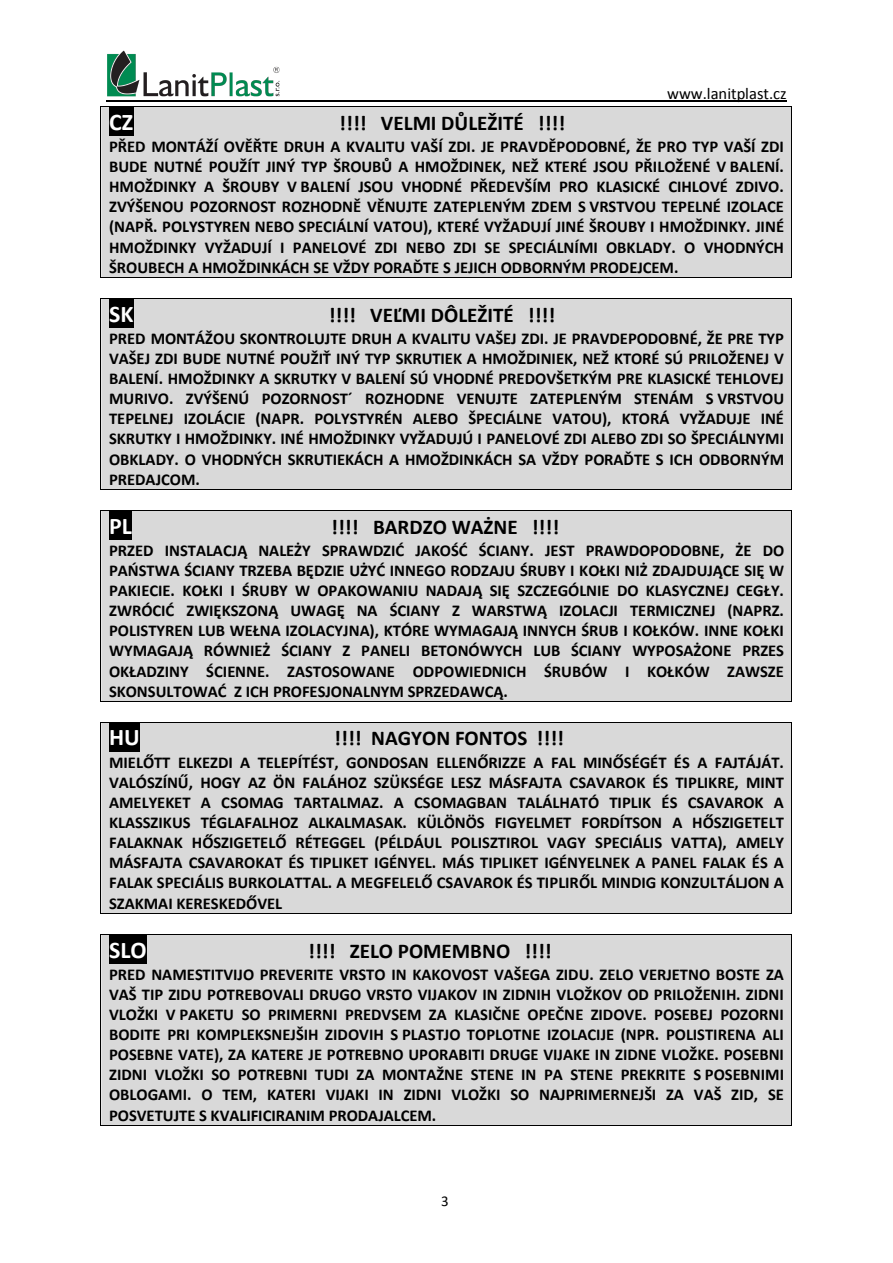
<style>
.page{position:relative;width:893px;height:1263px;background:#fff}
.page>*{position:absolute;margin:0;border:0;box-sizing:border-box;transform-origin:0 0}
.t1{font:700 24px "Calibri";color:#fff}
.t2{font:700 21px "Calibri";color:#000}
.t3{font:700 16.5px/20.1px "Calibri";color:#000;text-align:justify}
.t4{font:16.5px "Calibri";color:#000}
.t5{font:15px "Calibri";color:#000}
</style>
<div class="page">
<hr style="left:106px;top:101px;width:681px;height:1px;background:#000">
<div style="left:102px;top:107px;width:689px;height:170px;background:#d9d9d9"></div>
<div style="left:109px;top:107px;width:675px;height:29px;background:#d9d9d9"></div>
<div style="left:109px;top:107px;width:24px;height:29px;background:#000"></div>
<div style="left:109px;top:136px;width:675px;height:20px;background:#d9d9d9"></div>
<div style="left:109px;top:156px;width:675px;height:21px;background:#d9d9d9"></div>
<div style="left:109px;top:177px;width:675px;height:20px;background:#d9d9d9"></div>
<div style="left:109px;top:197px;width:675px;height:20px;background:#d9d9d9"></div>
<div style="left:109px;top:217px;width:675px;height:20px;background:#d9d9d9"></div>
<div style="left:109px;top:237px;width:675px;height:20px;background:#d9d9d9"></div>
<div style="left:109px;top:257px;width:675px;height:20px;background:#d9d9d9"></div>
<hr style="left:101px;top:106px;width:690px;height:1px;background:#000">
<hr style="left:101px;top:107px;width:1px;height:170px;background:#000">
<hr style="left:101px;top:277px;width:690px;height:1px;background:#000">
<hr style="left:791px;top:107px;width:1px;height:170px;background:#000">
<div style="left:102px;top:299px;width:689px;height:190px;background:#d9d9d9"></div>
<div style="left:109px;top:299px;width:675px;height:29px;background:#d9d9d9"></div>
<div style="left:109px;top:299px;width:25px;height:29px;background:#000"></div>
<div style="left:109px;top:328px;width:675px;height:20px;background:#d9d9d9"></div>
<div style="left:109px;top:348px;width:675px;height:20px;background:#d9d9d9"></div>
<div style="left:109px;top:368px;width:675px;height:21px;background:#d9d9d9"></div>
<div style="left:109px;top:389px;width:675px;height:20px;background:#d9d9d9"></div>
<div style="left:109px;top:409px;width:675px;height:20px;background:#d9d9d9"></div>
<div style="left:109px;top:429px;width:675px;height:20px;background:#d9d9d9"></div>
<div style="left:109px;top:449px;width:675px;height:20px;background:#d9d9d9"></div>
<div style="left:109px;top:469px;width:675px;height:20px;background:#d9d9d9"></div>
<hr style="left:101px;top:298px;width:690px;height:1px;background:#000">
<hr style="left:101px;top:299px;width:1px;height:190px;background:#000">
<hr style="left:101px;top:489px;width:690px;height:1px;background:#000">
<hr style="left:791px;top:299px;width:1px;height:190px;background:#000">
<div style="left:102px;top:511px;width:689px;height:190px;background:#d9d9d9"></div>
<div style="left:109px;top:511px;width:675px;height:29px;background:#d9d9d9"></div>
<div style="left:109px;top:511px;width:23px;height:29px;background:#000"></div>
<div style="left:109px;top:540px;width:675px;height:20px;background:#d9d9d9"></div>
<div style="left:109px;top:560px;width:675px;height:20px;background:#d9d9d9"></div>
<div style="left:109px;top:580px;width:675px;height:20px;background:#d9d9d9"></div>
<div style="left:109px;top:600px;width:675px;height:21px;background:#d9d9d9"></div>
<div style="left:109px;top:621px;width:675px;height:20px;background:#d9d9d9"></div>
<div style="left:109px;top:641px;width:675px;height:20px;background:#d9d9d9"></div>
<div style="left:109px;top:661px;width:675px;height:20px;background:#d9d9d9"></div>
<div style="left:109px;top:681px;width:675px;height:20px;background:#d9d9d9"></div>
<hr style="left:101px;top:510px;width:690px;height:1px;background:#000">
<hr style="left:101px;top:511px;width:1px;height:190px;background:#000">
<hr style="left:101px;top:701px;width:690px;height:1px;background:#000">
<hr style="left:791px;top:511px;width:1px;height:190px;background:#000">
<div style="left:102px;top:723px;width:689px;height:190px;background:#d9d9d9"></div>
<div style="left:109px;top:723px;width:675px;height:29px;background:#d9d9d9"></div>
<div style="left:109px;top:723px;width:31px;height:29px;background:#000"></div>
<div style="left:109px;top:752px;width:675px;height:20px;background:#d9d9d9"></div>
<div style="left:109px;top:772px;width:675px;height:20px;background:#d9d9d9"></div>
<div style="left:109px;top:792px;width:675px;height:21px;background:#d9d9d9"></div>
<div style="left:109px;top:813px;width:675px;height:20px;background:#d9d9d9"></div>
<div style="left:109px;top:833px;width:675px;height:20px;background:#d9d9d9"></div>
<div style="left:109px;top:853px;width:675px;height:20px;background:#d9d9d9"></div>
<div style="left:109px;top:873px;width:675px;height:20px;background:#d9d9d9"></div>
<div style="left:109px;top:893px;width:675px;height:20px;background:#d9d9d9"></div>
<hr style="left:101px;top:722px;width:690px;height:1px;background:#000">
<hr style="left:101px;top:723px;width:1px;height:190px;background:#000">
<hr style="left:101px;top:913px;width:690px;height:1px;background:#000">
<hr style="left:791px;top:723px;width:1px;height:190px;background:#000">
<div style="left:102px;top:935px;width:689px;height:190px;background:#d9d9d9"></div>
<div style="left:109px;top:935px;width:675px;height:29px;background:#d9d9d9"></div>
<div style="left:109px;top:935px;width:38px;height:29px;background:#000"></div>
<div style="left:109px;top:964px;width:675px;height:20px;background:#d9d9d9"></div>
<div style="left:109px;top:984px;width:675px;height:20px;background:#d9d9d9"></div>
<div style="left:109px;top:1004px;width:675px;height:20px;background:#d9d9d9"></div>
<div style="left:109px;top:1024px;width:675px;height:21px;background:#d9d9d9"></div>
<div style="left:109px;top:1045px;width:675px;height:20px;background:#d9d9d9"></div>
<div style="left:109px;top:1065px;width:675px;height:20px;background:#d9d9d9"></div>
<div style="left:109px;top:1085px;width:675px;height:20px;background:#d9d9d9"></div>
<div style="left:109px;top:1105px;width:675px;height:20px;background:#d9d9d9"></div>
<hr style="left:101px;top:934px;width:690px;height:1px;background:#000">
<hr style="left:101px;top:935px;width:1px;height:190px;background:#000">
<hr style="left:101px;top:1125px;width:690px;height:1px;background:#000">
<hr style="left:791px;top:935px;width:1px;height:190px;background:#000">
<img style="left:108px;top:51px;width:172px;height:46px">
<p class="t4" style="left:667px;top:87px;width:121px">www.lanitplast.cz</p>
<h1 class="t1" style="left:109px;top:112px;width:26px">CZ</h1>
<p class="t2" style="left:339px;top:114px;width:227px">!!!! VELMI DŮLEŽITÉ !!!!</p>
<p class="t3" style="left:109px;top:138px;width:676px">PŘED MONTÁŽÍ OVĚŘTE DRUH A KVALITU VAŠÍ ZDI. JE PRAVDĚPODOBNÉ, ŽE PRO TYP VAŠÍ ZDI BUDE NUTNÉ POUŽÍT JINÝ TYP ŠROUBŮ A HMOŽDINEK, NEŽ KTERÉ JSOU PŘILOŽENÉ V BALENÍ.<br>HMOŽDINKY A ŠROUBY V BALENÍ JSOU VHODNÉ PŘEDEVŠÍM PRO KLASICKÉ CIHLOVÉ ZDIVO.<br>ZVÝŠENOU POZORNOST ROZHODNĚ VĚNUJTE ZATEPLENÝM ZDEM S VRSTVOU TEPELNÉ IZOLACE (NAPŘ. POLYSTYREN NEBO SPECIÁLNÍ VATOU), KTERÉ VYŽADUJÍ JINÉ ŠROUBY I HMOŽDINKY. JINÉ HMOŽDINKY VYŽADUJÍ I PANELOVÉ ZDI NEBO ZDI SE SPECIÁLNÍMI OBKLADY. O VHODNÝCH ŠROUBECH A HMOŽDINKÁCH SE VŽDY PORAĎTE S JEJICH ODBORNÝM PRODEJCEM.</p>
<h1 class="t1" style="left:109px;top:304px;width:26px">SK</h1>
<p class="t2" style="left:329px;top:306px;width:228px">!!!! VEĽMI DÔLEŽITÉ !!!!</p>
<p class="t3" style="left:109px;top:329px;width:677px">PRED MONTÁŽOU SKONTROLUJTE DRUH A KVALITU VAŠEJ ZDI. JE PRAVDEPODOBNÉ, ŽE PRE TYP VAŠEJ ZDI BUDE NUTNÉ POUŽIŤ INÝ TYP SKRUTIEK A HMOŽDINIEK, NEŽ KTORÉ SÚ PRILOŽENEJ V BALENÍ. HMOŽDINKY A SKRUTKY V BALENÍ SÚ VHODNÉ PREDOVŠETKÝM PRE KLASICKÉ TEHLOVEJ MURIVO. ZVÝŠENÚ POZORNOST´ ROZHODNE VENUJTE ZATEPLENÝM STENÁM S VRSTVOU TEPELNEJ IZOLÁCIE (NAPR. POLYSTYRÉN ALEBO ŠPECIÁLNE VATOU), KTORÁ VYŽADUJE INÉ SKRUTKY I HMOŽDINKY. INÉ HMOŽDINKY VYŽADUJÚ I PANELOVÉ ZDI ALEBO ZDI SO ŠPECIÁLNYMI OBKLADY. O VHODNÝCH SKRUTIEKÁCH A HMOŽDINKÁCH SA VŽDY PORAĎTE S ICH ODBORNÝM PREDAJCOM.</p>
<h1 class="t1" style="left:109px;top:516px;width:24px">PL</h1>
<p class="t2" style="left:331px;top:518px;width:229px">!!!! BARDZO WAŻNE !!!!</p>
<p class="t3" style="left:109px;top:541px;width:677px">PRZED INSTALACJĄ NALEŻY SPRAWDZIĆ JAKOŚĆ ŚCIANY. JEST PRAWDOPODOBNE, ŻE DO PAŃSTWA ŚCIANY TRZEBA BĘDZIE UŻYĆ INNEGO RODZAJU ŚRUBY I KOŁKI NIŻ ZDAJDUJĄCE SIĘ W PAKIECIE. KOŁKI I ŚRUBY W OPAKOWANIU NADAJĄ SIĘ SZCZEGÓLNIE DO KLASYCZNEJ CEGŁY.<br>ZWRÓCIĆ ZWIĘKSZONĄ UWAGĘ NA ŚCIANY Z WARSTWĄ IZOLACJI TERMICZNEJ (NAPRZ.<br>POLISTYREN LUB WEŁNA IZOLACYJNA), KTÓRE WYMAGAJĄ INNYCH ŚRUB I KOŁKÓW. INNE KOŁKI WYMAGAJĄ RÓWNIEŻ ŚCIANY Z PANELI BETONÓWYCH LUB ŚCIANY WYPOSAŻONE PRZES OKŁADZINY ŚCIENNE. ZASTOSOWANE ODPOWIEDNICH ŚRUBÓW I KOŁKÓW ZAWSZE SKONSULTOWAĆ Z ICH PROFESJONALNYM SPRZEDAWCĄ.</p>
<h1 class="t1" style="left:109px;top:727px;width:32px">HU</h1>
<p class="t2" style="left:334px;top:730px;width:231px">!!!! NAGYON FONTOS !!!!</p>
<p class="t3" style="left:109px;top:753px;width:676px">MIELŐTT ELKEZDI A TELEPÍTÉST, GONDOSAN ELLENŐRIZZE A FAL MINŐSÉGÉT ÉS A FAJTÁJÁT.<br>VALÓSZÍNŰ, HOGY AZ ÖN FALÁHOZ SZÜKSÉGE LESZ MÁSFAJTA CSAVAROK ÉS TIPLIKRE, MINT AMELYEKET A CSOMAG TARTALMAZ. A CSOMAGBAN TALÁLHATÓ TIPLIK ÉS CSAVAROK A KLASSZIKUS TÉGLAFALHOZ ALKALMASAK. KÜLÖNÖS FIGYELMET FORDÍTSON A HŐSZIGETELT FALAKNAK HŐSZIGETELŐ RÉTEGGEL (PÉLDÁUL POLISZTIROL VAGY SPECIÁLIS VATTA), AMELY MÁSFAJTA CSAVAROKAT ÉS TIPLIKET IGÉNYEL. MÁS TIPLIKET IGÉNYELNEK A PANEL FALAK ÉS A FALAK SPECIÁLIS BURKOLATTAL. A MEGFELELŐ CSAVAROK ÉS TIPLIRŐL MINDIG KONZULTÁLJON A SZAKMAI KERESKEDŐVEL</p>
<h1 class="t1" style="left:109px;top:939px;width:39px">SLO</h1>
<p class="t2" style="left:308px;top:942px;width:245px">!!!! ZELO POMEMBNO !!!!</p>
<p class="t3" style="left:109px;top:965px;width:676px">PRED NAMESTITVIJO PREVERITE VRSTO IN KAKOVOST VAŠEGA ZIDU. ZELO VERJETNO BOSTE ZA VAŠ TIP ZIDU POTREBOVALI DRUGO VRSTO VIJAKOV IN ZIDNIH VLOŽKOV OD PRILOŽENIH. ZIDNI VLOŽKI V PAKETU SO PRIMERNI PREDVSEM ZA KLASIČNE OPEČNE ZIDOVE. POSEBEJ POZORNI BODITE PRI KOMPLEKSNEJŠIH ZIDOVIH S PLASTJO TOPLOTNE IZOLACIJE (NPR. POLISTIRENA ALI POSEBNE VATE), ZA KATERE JE POTREBNO UPORABITI DRUGE VIJAKE IN ZIDNE VLOŽKE. POSEBNI ZIDNI VLOŽKI SO POTREBNI TUDI ZA MONTAŽNE STENE IN PA STENE PREKRITE S POSEBNIMI OBLOGAMI. O TEM, KATERI VIJAKI IN ZIDNI VLOŽKI SO NAJPRIMERNEJŠI ZA VAŠ ZID, SE POSVETUJTE S KVALIFICIRANIM PRODAJALCEM.</p>
<p class="t5" style="left:441px;top:1190px;width:9px">3</p>
</div>
